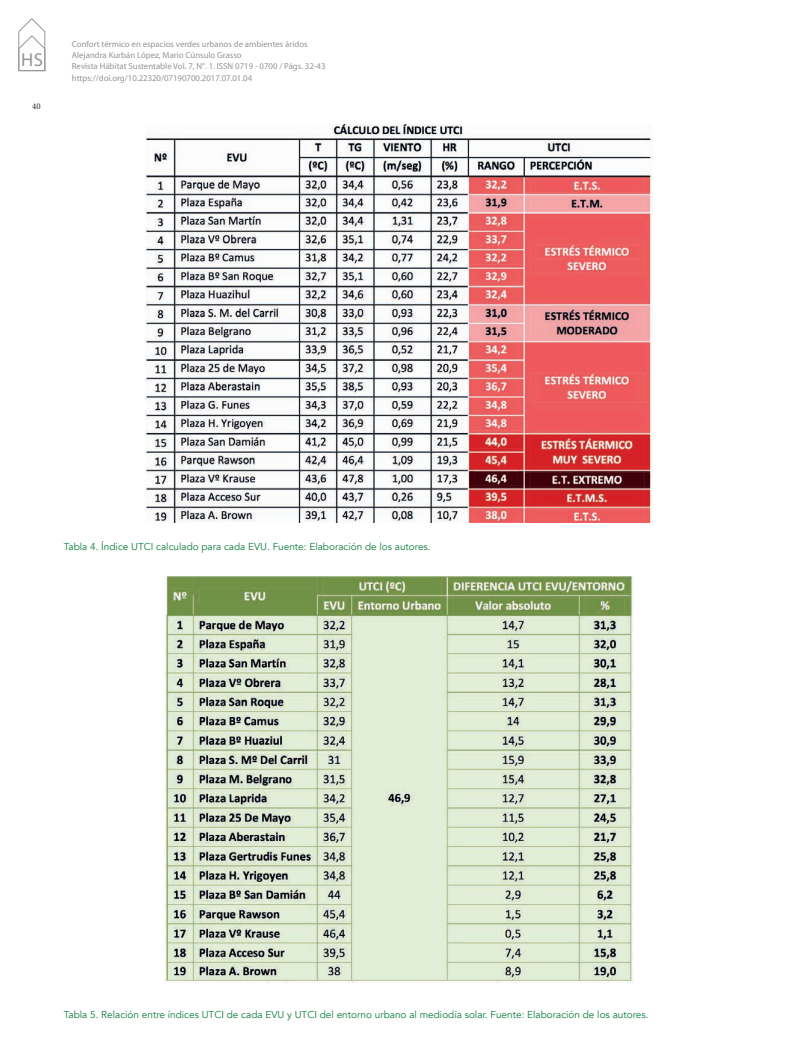
<style>
.page{position:relative;width:798px;height:1063px;background:#fff}
.page>*{position:absolute;margin:0;border:0;box-sizing:border-box;transform-origin:0 0}
.t1{font:18.75px "Myriad Pro";color:#939598}
.t2{font:10px "Avenir";color:#0c7d3e}
.t3{font:8.75px/11.2px "Myriad Pro";color:#939598}
.t4{font:8.75px "Minion Pro";color:#231f20}
</style>
<div class="page">
<svg style="left:19px;top:18px;width:26px;height:53px"></svg>
<img style="left:145px;top:124px;width:507px;height:399px">
<img style="left:164px;top:577px;width:469px;height:405px">
<h1 class="t1" style="left:21px;top:48px;width:24px">HS</h1>
<p class="t4" style="left:32px;top:101px;width:10px">40</p>
<p class="t3" style="left:72px;top:38px;width:255px">Confort térmico en espacios verdes urbanos de ambientes áridos Alejandra Kurbán López, Mario Cúnsulo Grasso<br>Revista Hábitat Sustentable Vol. 7, N°. 1. ISSN 0719 - 0700 / Págs. 32-43 https://doi.org/10.22320/07190700.2017.07.01.04</p>
<p class="t2" style="left:64px;top:541px;width:368px">Tabla 4. Índice UTCI calculado para cada EVU. Fuente: Elaboración de los autores.</p>
<p class="t2" style="left:64px;top:1009px;width:586px">Tabla 5. Relación entre índices UTCI de cada EVU y UTCI del entorno urbano al mediodía solar. Fuente: Elaboración de los autores.</p>
</div>
